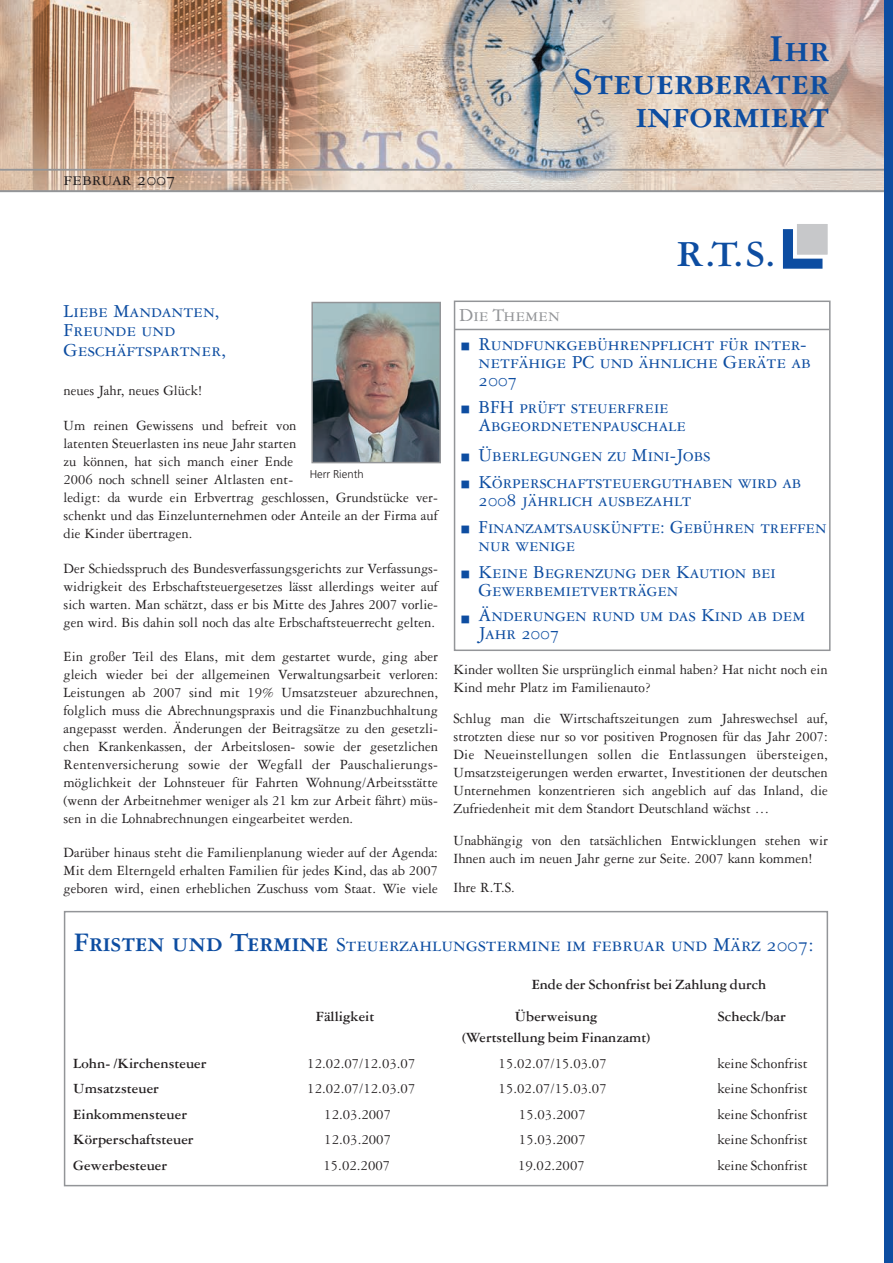
<style>
.page{position:relative;width:893px;height:1263px;background:#fff}
.page>*{position:absolute;margin:0;border:0;box-sizing:border-box;transform-origin:0 0}
.t1{font:40.5px/33px "Garamond Three Bold SC";color:#0d4da1;text-align:right}
.t2{font:700 39.15px "Garamond Three";color:#0d4da1}
.t3{font:21px "Garamond Three SC";color:#0d4da1}
.t4{font:19.5px/18px "Garamond Three SC";color:#0d4da1}
.t5{font:19.5px "Garamond Three SC";color:#231f20}
.t6{font:19.5px "Garamond Three SC";color:#939598}
.t7{font:15px/18px "Garamond Three";color:#231f20;text-align:justify}
.t8{font:700 15px "Garamond Three";color:#231f20}
.t9{font:300 11.25px "Frutiger";color:#231f20}
.s1{font-family:"Garamond Three Bold SC";font-size:28.5px}
</style>
<div class="page">
<div style="left:454px;top:301px;width:376px;height:350px;border:2px solid #939598"></div>
<div style="left:785px;top:232px;width:35px;height:34px;background:#0d4da1"></div>
<div style="left:783px;top:229px;width:39px;height:40px;border:5px solid #0d4da1"></div>
<div style="left:795px;top:222px;width:34px;height:35px;background:#c7c8ca"></div>
<div style="left:793px;top:220px;width:38px;height:39px;border:4px solid #fff"></div>
<hr style="left:455px;top:329px;width:374px;height:1px;background:#939598">
<img style="left:314px;top:305px;width:124px;height:155px">
<div style="left:311px;top:302px;width:130px;height:161px;border:2px solid #939598"></div>
<img style="left:0;top:0;width:884px;height:190px">
<div style="left:64px;top:911px;width:764px;height:275px;border:2px solid #939598"></div>
<hr style="left:0;top:190px;width:892px;height:2px;background:#939598">
<hr style="left:0;top:169px;width:892px;height:1px;background:#939598">
<div style="left:884px;top:0;width:8px;height:1263px;background:#0d4da1"></div>
<h3 class="t5" style="left:64px;top:172px;width:81px">Juni 2006</h3>
<h3 class="t5" style="left:64px;top:172px;width:114px">februar 2007</h3>
<h1 class="t1" style="left:573px;top:35px;width:258px">Ihr<br>Steuerberater informiert</h1>
<h2 class="t2" style="left:677px;top:241px;width:100px">R.T.S.</h2>
<h3 class="t4" style="left:64px;top:303px;width:164px;line-height:19.5px">Liebe Mandanten,<br>Freunde und<br>Geschäftspartner,</h3>
<p class="t7" style="left:64px;top:382px;width:140px">neues Jahr, neues Glück!</p>
<p class="t7" style="left:64px;top:418px;width:376px;text-align:left">Um reinen Gewissens und befreit von<br>latenten Steuerlasten ins neue Jahr starten<br>zu können, hat sich manch einer Ende<br>2006 noch schnell seiner Altlasten ent-<br>ledigt: da wurde ein Erbvertrag geschlossen, Grundstücke ver&shy;schenkt und das Einzelunternehmen oder Anteile an der Firma auf die Kinder übertragen.</p>
<p class="t7" style="left:64px;top:560px;width:376px">Der Schiedsspruch des Bundesverfassungsgerichts zur Verfassungs&shy;widrigkeit des Erbschaftsteuergesetzes lässt allerdings weiter auf sich warten. Man schätzt, dass er bis Mitte des Jahres 2007 vorlie&shy;gen wird. Bis dahin soll noch das alte Erbschaftsteuerrecht gelten.</p>
<p class="t7" style="left:64px;top:648px;width:376px">Ein großer Teil des Elans, mit dem gestartet wurde, ging aber gleich wieder bei der allgemeinen Verwaltungsarbeit verloren:<br>Leistungen ab 2007 sind mit 19% Umsatzsteuer abzurechnen, folglich muss die Abrechnungspraxis und die Finanzbuchhaltung angepasst werden. Änderungen der Beitragsätze zu den gesetzli&shy;chen Krankenkassen, der Arbeitslosen- sowie der gesetzlichen Rentenversicherung sowie der Wegfall der Pauschalierungs&shy;möglichkeit der Lohnsteuer für Fahrten Wohnung/Arbeitsstätte (wenn der Arbeitnehmer weniger als 21 km zur Arbeit fährt) müs&shy;sen in die Lohnabrechnungen eingearbeitet werden.</p>
<p class="t7" style="left:64px;top:845px;width:376px">Darüber hinaus steht die Familienplanung wieder auf der Agenda:<br>Mit dem Elterngeld erhalten Familien für jedes Kind, das ab 2007 geboren wird, einen erheblichen Zuschuss vom Staat. Wie viele</p>
<p class="t9" style="left:310px;top:469px;width:55px">Herr Rienth</p>
<h3 class="t6" style="left:459px;top:308px;width:102px">Die Themen</h3>
<h3 class="t4" style="left:478px;top:337px;width:334px;text-indent:-17px">■ Rundfunkgebührenpflicht für inter&shy;netfähige PC und ähnliche Geräte ab<br>2007</h3>
<h3 class="t4" style="left:478px;top:400px;width:209px;text-indent:-17px">■ BFH prüft steuerfreie<br>Abgeordnetenpauschale</h3>
<h3 class="t4" style="left:461px;top:448px;width:250px">■ Überlegungen zu Mini-Jobs</h3>
<h3 class="t4" style="left:478px;top:475px;width:324px;text-indent:-17px">■ Körperschaftsteuerguthaben wird ab<br>2008 jährlich ausbezahlt</h3>
<h3 class="t4" style="left:478px;top:520px;width:349px;text-indent:-17px">■ Finanzamtsauskünfte: Gebühren treffen nur wenige</h3>
<h3 class="t4" style="left:478px;top:565px;width:299px;text-indent:-17px">■ Keine Begrenzung der Kaution bei<br>Gewerbemietverträgen</h3>
<h3 class="t4" style="left:478px;top:607px;width:328px;text-indent:-17px">■ Änderungen rund um das Kind ab dem<br>Jahr 2007</h3>
<p class="t7" style="left:453px;top:662px;width:376px">Kinder wollten Sie ursprünglich einmal haben? Hat nicht noch ein<br>Kind mehr Platz im Familienauto?</p>
<p class="t7" style="left:453px;top:711px;width:376px">Schlug man die Wirtschaftszeitungen zum Jahreswechsel auf, strotzten diese nur so vor positiven Prognosen für das Jahr 2007:<br>Die Neueinstellungen sollen die Entlassungen übersteigen, Umsatzsteigerungen werden erwartet, Investitionen der deutschen Unternehmen konzentrieren sich angeblich auf das Inland, die Zufriedenheit mit dem Standort Deutschland wächst …</p>
<p class="t7" style="left:453px;top:832px;width:376px">Unabhängig von den tatsächlichen Entwicklungen stehen wir<br>Ihnen auch im neuen Jahr gerne zur Seite. 2007 kann kommen!</p>
<p class="t7" style="left:453px;top:880px;width:63px">Ihre R.T.S.</p>
<h3 class="t3" style="left:74px;top:937px;width:741px"><span class="s1">Fristen und Termine</span> Steuerzahlungstermine im februar und März 2007:</h3>
<p class="t8" style="left:531px;top:980px;width:236px">Ende der Schonfrist bei Zahlung durch</p>
<p class="t8" style="left:316px;top:1011px;width:60px">Fälligkeit</p>
<p class="t8" style="left:515px;top:1011px;width:84px">Überweisung</p>
<p class="t8" style="left:717px;top:1011px;width:70px">Scheck/bar</p>
<p class="t8" style="left:462px;top:1032px;width:190px">(Wertstellung beim Finanzamt)</p>
<p class="t8" style="left:73px;top:1058px;width:135px">Lohn- /Kirchensteuer</p>
<p class="t7" style="left:307px;top:1055px;width:110px">12.02.07/12.03.07</p>
<p class="t7" style="left:498px;top:1055px;width:110px">15.02.07/15.03.07</p>
<p class="t7" style="left:717px;top:1055px;width:92px">keine Schonfrist</p>
<p class="t8" style="left:73px;top:1083px;width:87px">Umsatzsteuer</p>
<p class="t7" style="left:307px;top:1081px;width:110px">12.02.07/12.03.07</p>
<p class="t7" style="left:498px;top:1081px;width:110px">15.02.07/15.03.07</p>
<p class="t7" style="left:717px;top:1081px;width:92px">keine Schonfrist</p>
<p class="t8" style="left:73px;top:1109px;width:115px">Einkommensteuer</p>
<p class="t7" style="left:324px;top:1106px;width:68px">12.03.2007</p>
<p class="t7" style="left:519px;top:1106px;width:68px">15.03.2007</p>
<p class="t7" style="left:717px;top:1106px;width:92px">keine Schonfrist</p>
<p class="t8" style="left:73px;top:1134px;width:122px">Körperschaftsteuer</p>
<p class="t7" style="left:324px;top:1132px;width:68px">12.03.2007</p>
<p class="t7" style="left:519px;top:1132px;width:68px">15.03.2007</p>
<p class="t7" style="left:717px;top:1132px;width:92px">keine Schonfrist</p>
<p class="t8" style="left:73px;top:1160px;width:96px">Gewerbesteuer</p>
<p class="t7" style="left:323px;top:1157px;width:68px">15.02.2007</p>
<p class="t7" style="left:518px;top:1157px;width:68px">19.02.2007</p>
<p class="t7" style="left:717px;top:1157px;width:92px">keine Schonfrist</p>
</div>
